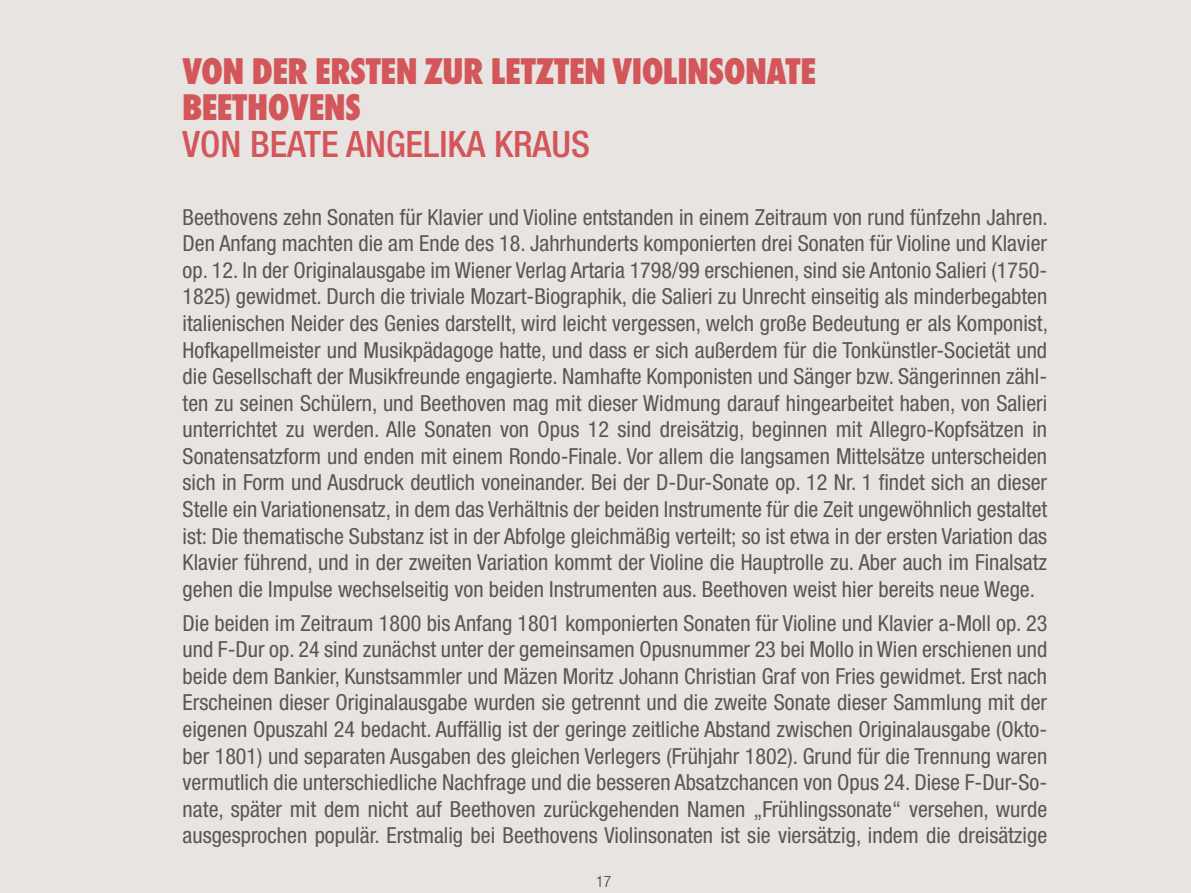
<style>
.page{position:relative;width:1191px;height:893px;background:#e8e4e1}
.page>*{position:absolute;margin:0;border:0;box-sizing:border-box;transform-origin:0 0}
.t1{font:800 condensed 36.45px/36.5px "Futura Serie BQ";color:#d2565a}
.t2{font:500 condensed 36.45px "Helvetica Neue";color:#d2565a}
.t3{font:condensed 22.2px/26.5px "Helvetica Neue";color:#575756;text-align:justify}
.t4{font:300 condensed 15.6px "Helvetica Neue";color:#3c3c3b}
.t5{font:300 condensed 14.85px "Helvetica Neue";color:#000}
</style>
<div class="page">
<h1 class="t1" style="left:183px;top:53px;width:635px">VON DER ERSTEN ZUR LETZTEN VIOLINSONATE<br>BEETHOVENS</h1>
<h1 class="t2" style="left:183px;top:122px;width:409px">VON BEATE ANGELIKA KRAUS</h1>
<p class="t3" style="left:183px;top:203px;width:867px">Beethovens zehn Sonaten für Klavier und Violine entstanden in einem Zeitraum von rund fünfzehn Jahren.<br>Den Anfang machten die am Ende des 18. Jahrhunderts komponierten drei Sonaten für Violine und Klavier op. 12. In der Originalausgabe im Wiener Verlag Artaria 1798/99 erschienen, sind sie Antonio Salieri (1750- 1825) gewidmet. Durch die triviale Mozart-Biographik, die Salieri zu Unrecht einseitig als minderbegabten italienischen Neider des Genies darstellt, wird leicht vergessen, welch große Bedeutung er als Komponist, Hofkapellmeister und Musikpädagoge hatte, und dass er sich außerdem für die Tonkünstler-Societät und die Gesellschaft der Musikfreunde engagierte. Namhafte Komponisten und Sänger bzw. Sängerinnen zähl&shy;ten zu seinen Schülern, und Beethoven mag mit dieser Widmung darauf hingearbeitet haben, von Salieri unterrichtet zu werden. Alle Sonaten von Opus 12 sind dreisätzig, beginnen mit Allegro-Kopfsätzen in Sonatensatzform und enden mit einem Rondo-Finale. Vor allem die langsamen Mittelsätze unterscheiden sich in Form und Ausdruck deutlich voneinander. Bei der D-Dur-Sonate op. 12 Nr. 1 findet sich an dieser Stelle ein Variationensatz, in dem das Verhältnis der beiden Instrumente für die Zeit ungewöhnlich gestaltet ist: Die thematische Substanz ist in der Abfolge gleichmäßig verteilt; so ist etwa in der ersten Variation das Klavier führend, und in der zweiten Variation kommt der Violine die Hauptrolle zu. Aber auch im Finalsatz gehen die Impulse wechselseitig von beiden Instrumenten aus. Beethoven weist hier bereits neue Wege.</p>
<p class="t3" style="left:183px;top:609px;width:866px">Die beiden im Zeitraum 1800 bis Anfang 1801 komponierten Sonaten für Violine und Klavier a-Moll op. 23 und F-Dur op. 24 sind zunächst unter der gemeinsamen Opusnummer 23 bei Mollo in Wien erschienen und beide dem Bankier, Kunstsammler und Mäzen Moritz Johann Christian Graf von Fries gewidmet. Erst nach Erscheinen dieser Originalausgabe wurden sie getrennt und die zweite Sonate dieser Sammlung mit der eigenen Opuszahl 24 bedacht. Auffällig ist der geringe zeitliche Abstand zwischen Originalausgabe (Okto&shy;ber 1801) und separaten Ausgaben des gleichen Verlegers (Frühjahr 1802). Grund für die Trennung waren vermutlich die unterschiedliche Nachfrage und die besseren Absatzchancen von Opus 24. Diese F-Dur-So&shy;nate, später mit dem nicht auf Beethoven zurückgehenden Namen „Frühlingssonate“ versehen, wurde ausgesprochen populär. Erstmalig bei Beethovens Violinsonaten ist sie viersätzig, indem die dreisätzige</p>
<p class="t5" style="left:592px;top:867px;width:16px">16</p>
<p class="t4" style="left:596px;top:873px;width:17px">17</p>
</div>
